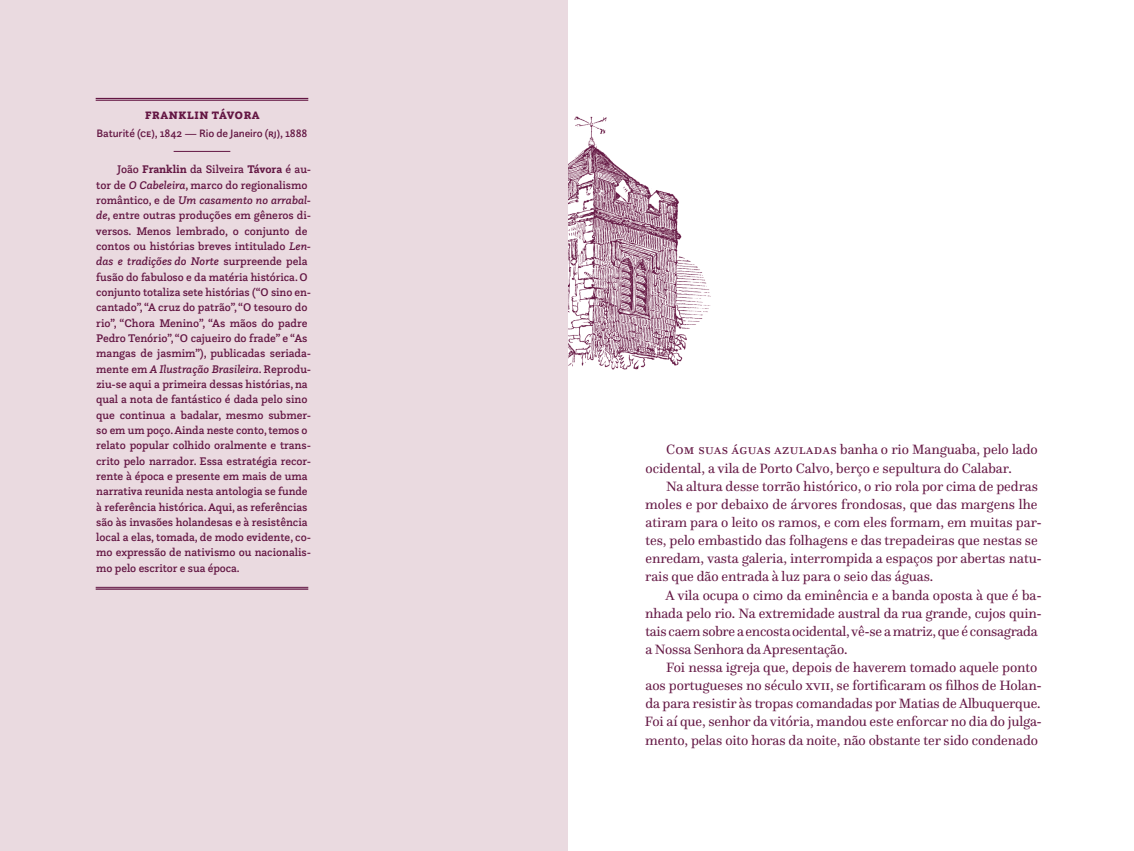
<style>
.page{position:relative;width:1134px;height:851px;background:#fff}
.page>*{position:absolute;margin:0;border:0;box-sizing:border-box;transform-origin:0 0}
.texto{font:14px/18.1px "Questa";color:#631643}
.bio___texto{font:500 11.5px/15.2px "Questa Slab";letter-spacing:-.005em;color:#631643}
.bio___nasc__morte{font:500 11.25px "Questa Sans";letter-spacing:-.01em;color:#631643}
.bio___nome{font:900 11.25px "Questa Slab";letter-spacing:.055em;color:#631643}
.s1{font-weight:700}
.s2{font-style:italic}
</style>
<div class="page">
<img style="left:567px;top:99px;width:144px;height:275px">
<div style="left:0;top:0;width:567px;height:850px;background:#eadae0"></div>
<hr style="left:96px;top:98px;width:212px;height:1px;background:#631643">
<hr style="left:96px;top:100px;width:212px;height:1px;background:#631643">
<hr style="left:174px;top:151px;width:56px;height:1px;background:#631643">
<hr style="left:96px;top:587px;width:212px;height:1px;background:#631643">
<hr style="left:96px;top:588px;width:212px;height:1px;background:#631643">
<p class="bio___nome" style="left:145px;top:108px;width:116px">FRANKLIN TÁVORA</p>
<p class="bio___nasc__morte" style="left:97px;top:126px;width:212px">Baturité (ce), 1842 — Rio de Janeiro (rj), 1888</p>
<p class="bio___texto" style="left:96px;top:162px;width:217px;text-indent:21px">João <span class="s1">Franklin</span> da Silveira <span class="s1">Távora</span> é au&shy;tor de <span class="s2">O Cabeleira</span>, marco do regionalismo romântico, e de <span class="s2">Um casamento no arrabal&shy;de</span>, entre outras produções em gêneros di&shy;versos. Menos lembrado, o conjunto de contos ou histórias breves intitulado <span class="s2">Len&shy;das e tradições do Norte</span> surpreende pela fusão do fabuloso e da matéria histórica. O conjunto totaliza sete histórias (“O sino en&shy;cantado”, “A cruz do patrão”, “O tesouro do rio”, “Chora Menino”, “As mãos do padre Pedro Tenório”, “O cajueiro do frade” e “As mangas de jasmim”), publicadas seriada&shy;mente em <span class="s2">A Ilustração Brasileira</span>. Reprodu&shy;ziu-se aqui a primeira dessas histórias, na qual a nota de fantástico é dada pelo sino que continua a badalar, mesmo submer&shy;so em um poço. Ainda neste conto, temos o relato popular colhido oralmente e trans&shy;crito pelo narrador. Essa estratégia recor&shy;rente à época e presente em mais de uma narrativa reunida nesta antologia se funde à referência histórica. Aqui, as referências são às invasões holandesas e à resistência local a elas, tomada, de modo evidente, co&shy;mo expressão de nativismo ou nacionalis&shy;mo pelo escritor e sua época.</p>
<p class="texto" style="left:645px;top:440px;width:394px;text-indent:21px">Com suas águas azuladas banha o rio Manguaba, pelo lado ocidental, a vila de Porto Calvo, berço e sepultura do Calabar.</p>
<p class="texto" style="left:645px;top:476px;width:398px;text-indent:21px">Na altura desse torrão histórico, o rio rola por cima de pedras moles e por debaixo de árvores frondosas, que das margens lhe atiram para o leito os ramos, e com eles formam, em muitas par&shy;tes, pelo embastido das folhagens e das trepadeiras que nestas se enredam, vasta galeria, interrompida a espaços por abertas natu&shy;rais que dão entrada à luz para o seio das águas.</p>
<p class="texto" style="left:645px;top:585px;width:398px;text-indent:20px">A vila ocupa o cimo da eminência e a banda oposta à que é ba&shy;nhada pelo rio. Na extremidade austral da rua grande, cujos quin&shy;tais caem sobre a encosta ocidental, vê-se a matriz, que é consagrada a Nossa Senhora da Apresentação.</p>
<p class="texto" style="left:645px;top:658px;width:398px;text-indent:21px">Foi nessa igreja que, depois de haverem tomado aquele ponto aos portugueses no século xvii, se fortificaram os filhos de Holan&shy;da para resistir às tropas comandadas por Matias de Albuquerque.<br>Foi aí que, senhor da vitória, mandou este enforcar no dia do julga&shy;mento, pelas oito horas da noite, não obstante ter sido condenado</p>
</div>
